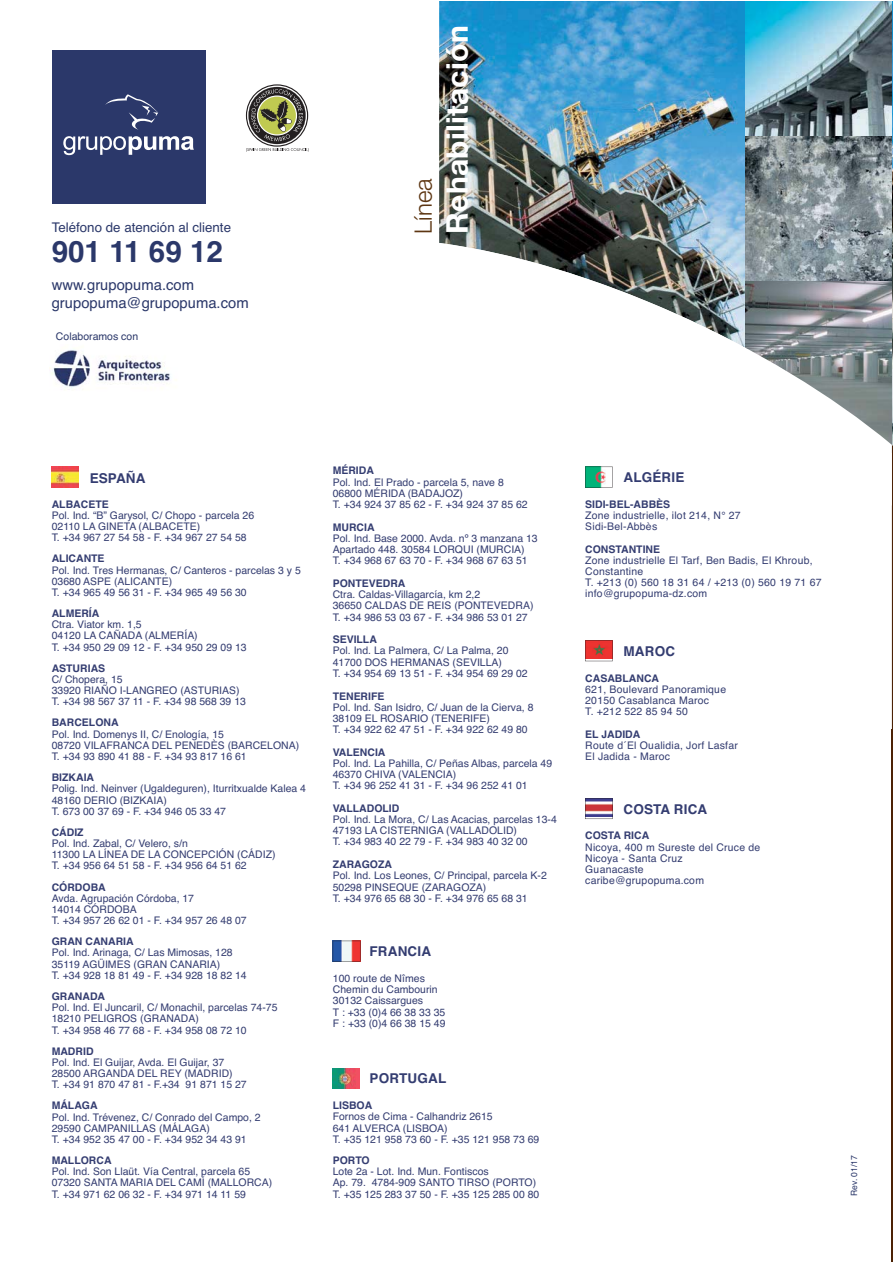
<style>
.page{position:relative;width:893px;height:1263px;background:#fff}
.page>*{position:absolute;margin:0;border:0;box-sizing:border-box;transform-origin:0 0}
.t1{font:700 30px "Helvetica Neue LT Std";letter-spacing:.01em;color:#fff}
.t2{font:700 29.7px "Helvetica";color:#2b386a}
.t3{font:300 24px "Helvetica Neue LT Std";letter-spacing:.005em;color:#5d3612}
.t4{font:14.85px/18px "Helvetica";color:#2b386a}
.t5{font:700 13.5px "Helvetica";letter-spacing:.01em;color:#343d71}
.t6{font:13.35px "Helvetica";color:#2b386a}
.t7{font:10.5px/11.1px "Helvetica";color:#343d71}
.t8{font:10.5px/11.1px "Helvetica";letter-spacing:.02em;color:#343d71}
.t9{font:700 10.5px "Helvetica";color:#343d71}
.t10{font:10.5px "Helvetica";color:#2b386a}
.t11{font:8.7px "Helvetica";color:#2b386a}
</style>
<div class="page">
<img style="left:892px;top:596px;width:1px;height:133px">
<img style="left:892px;top:729px;width:1px;height:533px">
<svg style="left:892px;top:447px;width:1px;height:149px"></svg>
<img style="left:892px;top:1px;width:1px;height:446px">
<img style="left:439px;top:1px;width:307px;height:242px">
<img style="left:746px;top:135px;width:146px;height:108px">
<svg style="left:746px;top:1px;width:146px;height:134px;background:#6a98a7"></svg>
<svg style="left:441px;top:243px;width:451px;height:245px"></svg>
<div style="left:52px;top:51px;width:153px;height:153px;background:#2b386a"></div>
<svg style="left:63px;top:136px;width:131px;height:19px"></svg>
<svg style="left:105px;top:94px;width:53px;height:36px"></svg>
<svg style="left:246px;top:84px;width:63px;height:68px"></svg>
<img style="left:51px;top:350px;width:120px;height:40px">
<img style="left:333px;top:1068px;width:27px;height:21px">
<img style="left:52px;top:467px;width:27px;height:20px">
<svg style="left:585px;top:467px;width:28px;height:20px"></svg>
<svg style="left:585px;top:640px;width:28px;height:21px"></svg>
<svg style="left:585px;top:798px;width:28px;height:21px"></svg>
<svg style="left:333px;top:941px;width:27px;height:21px"></svg>
<p class="t6" style="left:52px;top:223px;width:181px">Teléfono de atención al cliente</p>
<h2 class="t2" style="left:52px;top:240px;width:173px">901 11 69 12</h2>
<h3 class="t4" style="left:52px;top:277px;width:199px">www.grupopuma.com grupopuma@grupopuma.com</h3>
<p class="t10" style="left:56px;top:333px;width:84px">Colaboramos con</p>
<h3 class="t3" style="left:410px;top:234px;width:57px;rotate:-90deg">Línea</h3>
<h1 class="t1" style="left:440px;top:234px;width:210px;rotate:-90deg">Rehabilitación</h1>
<p class="t5" style="left:90px;top:473px;width:57px">ESPAÑA</p>
<p class="t9" style="left:52px;top:500px;width:59px">ALBACETE</p>
<p class="t7" style="left:52px;top:511px;width:204px">Pol. Ind. “B” Garysol, C/ Chopo - parcela 26<br>02110 LA GINETA (ALBACETE)<br>T. +34 967 27 54 58 - F. +34 967 27 54 58</p>
<p class="t9" style="left:52px;top:555px;width:54px">ALICANTE</p>
<p class="t7" style="left:52px;top:565px;width:251px">Pol. Ind. Tres Hermanas, C/ Canteros - parcelas 3 y 5<br>03680 ASPE (ALICANTE)<br>T. +34 965 49 56 31 - F. +34 965 49 56 30</p>
<p class="t9" style="left:52px;top:609px;width:49px">ALMERÍA</p>
<p class="t7" style="left:52px;top:620px;width:197px">Ctra. Viator km. 1,5<br>04120 LA CAÑADA (ALMERÍA)<br>T. +34 950 29 09 12 - F. +34 950 29 09 13</p>
<p class="t9" style="left:52px;top:664px;width:55px">ASTURIAS</p>
<p class="t7" style="left:52px;top:675px;width:196px">C/ Chopera, 15<br>33920 RIAÑO I-LANGREO (ASTURIAS)<br>T. +34 98 567 37 11 - F. +34 98 568 39 13</p>
<p class="t9" style="left:52px;top:719px;width:68px">BARCELONA</p>
<p class="t7" style="left:52px;top:729px;width:249px">Pol. Ind. Domenys II, C/ Enología, 15<br>08720 VILAFRANCA DEL PENEDÈS (BARCELONA)<br>T. +34 93 890 41 88 - F. +34 93 817 16 61</p>
<p class="t9" style="left:52px;top:774px;width:44px">BIZKAIA</p>
<p class="t7" style="left:52px;top:784px;width:256px">Polig. Ind. Neinver (Ugaldeguren), Iturritxualde Kalea 4<br>48160 DERIO (BIZKAIA)<br>T. 673 00 37 69 - F. +34 946 05 33 47</p>
<p class="t9" style="left:52px;top:828px;width:33px">CÁDIZ</p>
<p class="t7" style="left:52px;top:839px;width:225px">Pol. Ind. Zabal, C/ Velero, s/n<br>11300 LA LÍNEA DE LA CONCEPCIÓN (CÁDIZ)<br>T. +34 956 64 51 58 - F. +34 956 64 51 62</p>
<p class="t9" style="left:52px;top:883px;width:56px">CÓRDOBA</p>
<p class="t7" style="left:52px;top:893px;width:197px">Avda. Agrupación Córdoba, 17<br>14014 CÓRDOBA<br>T. +34 957 26 62 01 - F. +34 957 26 48 07</p>
<p class="t9" style="left:52px;top:938px;width:84px">GRAN CANARIA</p>
<p class="t7" style="left:52px;top:948px;width:197px">Pol. Ind. Arinaga, C/ Las Mimosas, 128<br>35119 AGÜIMES (GRAN CANARIA)<br>T. +34 928 18 81 49 - F. +34 928 18 82 14</p>
<p class="t9" style="left:52px;top:992px;width:55px">GRANADA</p>
<p class="t7" style="left:52px;top:1003px;width:227px">Pol. Ind. El Juncaril, C/ Monachil, parcelas 74-75<br>18210 PELIGROS (GRANADA)<br>T. +34 958 46 77 68 - F. +34 958 08 72 10</p>
<p class="t9" style="left:52px;top:1047px;width:43px">MADRID</p>
<p class="t7" style="left:52px;top:1058px;width:197px">Pol. Ind. El Guijar, Avda. El Guijar, 37<br>28500 ARGANDA DEL REY (MADRID)<br>T. +34 91 870 47 81 - F.+34 91 871 15 27</p>
<p class="t9" style="left:52px;top:1102px;width:47px">MÁLAGA</p>
<p class="t7" style="left:52px;top:1112px;width:210px">Pol. Ind. Trévenez, C/ Conrado del Campo, 2<br>29590 CAMPANILLAS (MÁLAGA)<br>T. +34 952 35 47 00 - F. +34 952 34 43 91</p>
<p class="t9" style="left:52px;top:1156px;width:61px">MALLORCA</p>
<p class="t7" style="left:52px;top:1167px;width:222px">Pol. Ind. Son Llaüt. Vía Central, parcela 65<br>07320 SANTA MARIA DEL CAMÍ (MALLORCA)<br>T. +34 971 62 06 32 - F. +34 971 14 11 59</p>
<p class="t9" style="left:333px;top:467px;width:43px">MÉRIDA</p>
<p class="t7" style="left:333px;top:477px;width:197px">Pol. Ind. El Prado - parcela 5, nave 8<br>06800 MÉRIDA (BADAJOZ)<br>T. +34 924 37 85 62 - F. +34 924 37 85 62</p>
<p class="t9" style="left:333px;top:523px;width:43px">MURCIA</p>
<p class="t7" style="left:333px;top:534px;width:207px">Pol. Ind. Base 2000. Avda. nº 3 manzana 13<br>Apartado 448. 30584 LORQUI (MURCIA)<br>T. +34 968 67 63 70 - F. +34 968 67 63 51</p>
<p class="t9" style="left:333px;top:579px;width:74px">PONTEVEDRA</p>
<p class="t7" style="left:333px;top:590px;width:202px">Ctra. Caldas-Villagarcía, km 2,2<br>36650 CALDAS DE REIS (PONTEVEDRA)<br>T. +34 986 53 03 67 - F. +34 986 53 01 27</p>
<p class="t9" style="left:333px;top:636px;width:46px">SEVILLA</p>
<p class="t7" style="left:333px;top:646px;width:197px">Pol. Ind. La Palmera, C/ La Palma, 20<br>41700 DOS HERMANAS (SEVILLA)<br>T. +34 954 69 13 51 - F. +34 954 69 29 02</p>
<p class="t9" style="left:333px;top:692px;width:53px">TENERIFE</p>
<p class="t7" style="left:333px;top:702px;width:202px">Pol. Ind. San Isidro, C/ Juan de la Cierva, 8<br>38109 EL ROSARIO (TENERIFE)<br>T. +34 922 62 47 51 - F. +34 922 62 49 80</p>
<p class="t9" style="left:333px;top:748px;width:54px">VALENCIA</p>
<p class="t7" style="left:333px;top:759px;width:221px">Pol. Ind. La Pahilla, C/ Peñas Albas, parcela 49<br>46370 CHIVA (VALENCIA)<br>T. +34 96 252 41 31 - F. +34 96 252 41 01</p>
<p class="t9" style="left:333px;top:804px;width:68px">VALLADOLID</p>
<p class="t7" style="left:333px;top:815px;width:226px">Pol. Ind. La Mora, C/ Las Acacias, parcelas 13-4<br>47193 LA CISTERNIGA (VALLADOLID)<br>T. +34 983 40 22 79 - F. +34 983 40 32 00</p>
<p class="t9" style="left:333px;top:861px;width:61px">ZARAGOZA</p>
<p class="t7" style="left:333px;top:871px;width:216px">Pol. Ind. Los Leones, C/ Principal, parcela K-2<br>50298 PINSEQUE (ZARAGOZA)<br>T. +34 976 65 68 30 - F. +34 976 65 68 31</p>
<p class="t5" style="left:370px;top:946px;width:63px">FRANCIA</p>
<p class="t7" style="left:333px;top:974px;width:114px">100 route de Nîmes<br>Chemin du Cambourin<br>30132 Caissargues<br>T : +33 (0)4 66 38 33 35<br>F : +33 (0)4 66 38 15 49</p>
<p class="t5" style="left:370px;top:1073px;width:78px">PORTUGAL</p>
<p class="t9" style="left:333px;top:1102px;width:41px">LISBOA</p>
<p class="t7" style="left:333px;top:1112px;width:208px">Fornos de Cima - Calhandriz 2615<br>641 ALVERCA (LISBOA)<br>T. +35 121 958 73 60 - F. +35 121 958 73 69</p>
<p class="t9" style="left:333px;top:1157px;width:39px">PORTO</p>
<p class="t7" style="left:333px;top:1167px;width:208px">Lote 2a - Lot. Ind. Mun. Fontiscos<br>Ap. 79. 4784-909 SANTO TIRSO (PORTO)<br>T. +35 125 283 37 50 - F. +35 125 285 00 80</p>
<p class="t5" style="left:623px;top:473px;width:62px">ALGÉRIE</p>
<p class="t9" style="left:585px;top:500px;width:86px">SIDI-BEL-ABBÈS</p>
<p class="t8" style="left:585px;top:511px;width:157px">Zone industrielle, ilot 214, N° 27<br>Sidi-Bel-Abbès</p>
<p class="t9" style="left:585px;top:545px;width:76px">CONSTANTINE</p>
<p class="t8" style="left:585px;top:556px;width:238px">Zone industrielle El Tarf, Ben Badis, El Khroub,<br>Constantine<br>T. +213 (0) 560 18 31 64 / +213 (0) 560 19 71 67 info@grupopuma-dz.com</p>
<p class="t5" style="left:623px;top:646px;width:53px">MAROC</p>
<p class="t9" style="left:585px;top:674px;width:75px">CASABLANCA</p>
<p class="t8" style="left:585px;top:685px;width:142px">621, Boulevard Panoramique<br>20150 Casablanca Maroc<br>T. +212 522 85 94 50</p>
<p class="t9" style="left:585px;top:730px;width:57px">EL JADIDA</p>
<p class="t8" style="left:585px;top:740px;width:154px">Route d´El Oualidia, Jorf Lasfar<br>El Jadida - Maroc</p>
<p class="t5" style="left:623px;top:804px;width:85px">COSTA RICA</p>
<p class="t9" style="left:585px;top:832px;width:65px">COSTA RICA</p>
<p class="t8" style="left:585px;top:842px;width:177px">Nicoya, 400 m Sureste del Cruce de<br>Nicoya - Santa Cruz<br>Guanacaste caribe@grupopuma.com</p>
<p class="t11" style="left:851px;top:1196px;width:43px;rotate:-90deg">Rev. 01/17</p>
</div>
